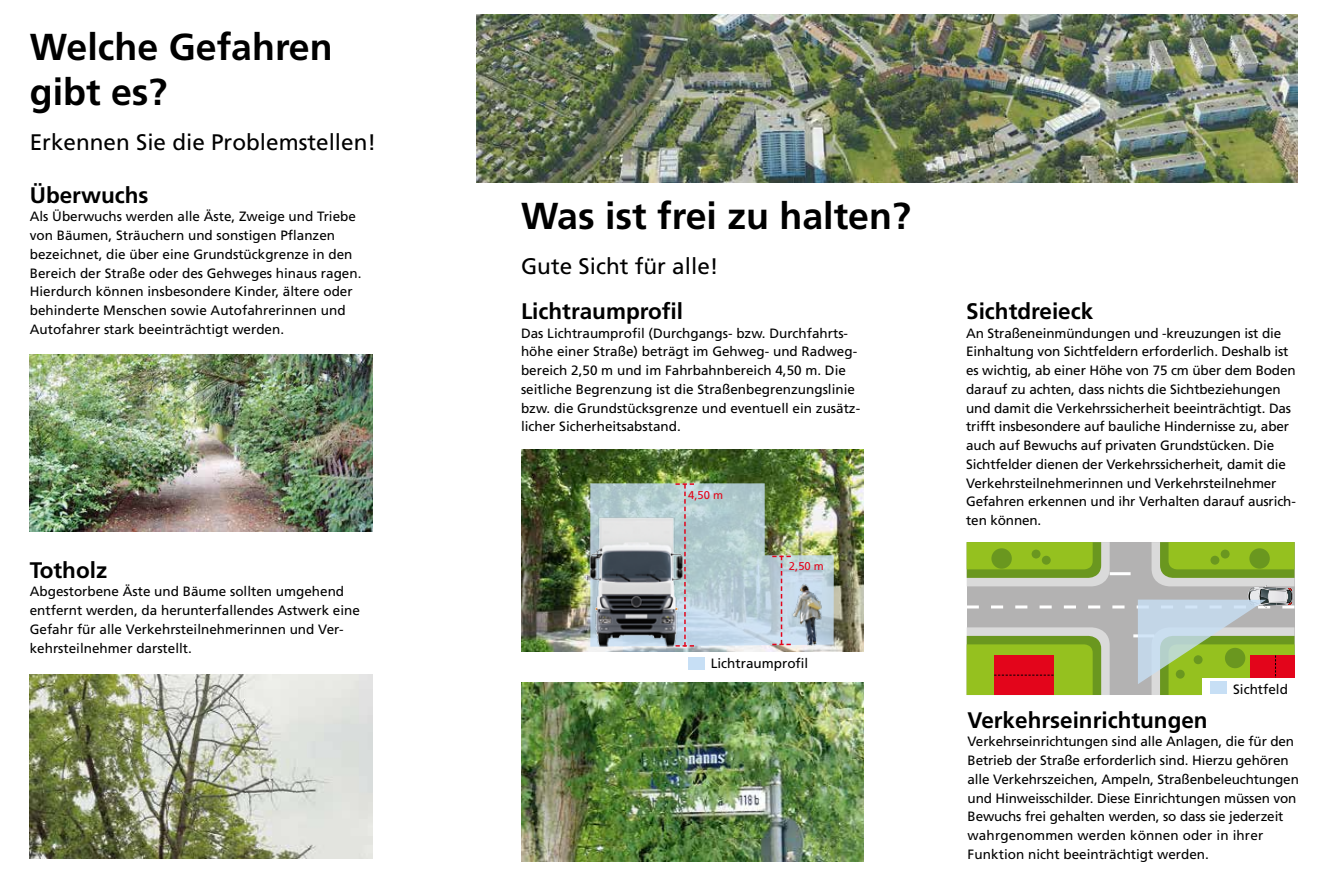
<style>
.page{position:relative;width:1327px;height:893px;background:#fff}
.page>*{position:absolute;margin:0;border:0;box-sizing:border-box;transform-origin:0 0}
.t1{font:700 37.5px/45px "Frutiger";color:#000}
.t2{font:700 22.5px "Frutiger";color:#000}
.t3{font:22.5px "Frutiger";color:#000}
.t4{font:13.5px/18.8px "Frutiger";color:#000}
.t5{font:11.25px "Frutiger";color:#e3051b}
</style>
<div class="page">
<img style="left:476px;top:15px;width:821px;height:167px">
<img style="left:30px;top:674px;width:342px;height:185px">
<img style="left:521px;top:682px;width:342px;height:179px">
<img style="left:30px;top:354px;width:342px;height:177px">
<img style="left:521px;top:450px;width:342px;height:202px">
<img style="left:779px;top:647px;width:45px;height:5px">
<img style="left:586px;top:514px;width:100px;height:135px">
<img style="left:590px;top:483px;width:244px;height:164px">
<div style="left:688px;top:657px;width:17px;height:12px;background:#c7dff5"></div>
<svg style="left:966px;top:542px;width:328px;height:153px;background:#abb078"></svg>
<div style="left:1202px;top:679px;width:101px;height:20px;background:#fff"></div>
<div style="left:1210px;top:682px;width:17px;height:12px;background:#c7dff5"></div>
<h1 class="t1" style="left:30px;top:24px;width:304px">Welche Gefahren gibt es?</h1>
<h2 class="t3" style="left:30px;top:129px;width:348px">Erkennen Sie die Problemstellen!</h2>
<h2 class="t2" style="left:30px;top:181px;width:120px">Überwuchs</h2>
<p class="t4" style="left:30px;top:207px;width:333px">Als Überwuchs werden alle Äste, Zweige und Triebe von Bäumen, Sträuchern und sonstigen Pflanzen bezeichnet, die über eine Grundstückgrenze in den Bereich der Straße oder des Gehweges hinaus ragen.<br>Hierdurch können insbesondere Kinder, ältere oder behinderte Menschen sowie Autofahrerinnen und Autofahrer stark beeinträchtigt werden.</p>
<h2 class="t2" style="left:30px;top:556px;width:79px">Totholz</h2>
<p class="t4" style="left:30px;top:582px;width:332px">Abgestorbene Äste und Bäume sollten umgehend entfernt werden, da herunterfallendes Astwerk eine Gefahr für alle Verkehrsteilnehmerinnen und Ver&shy;kehrsteilnehmer darstellt.</p>
<h1 class="t1" style="left:521px;top:193px;width:391px">Was ist frei zu halten?</h1>
<h2 class="t3" style="left:521px;top:253px;width:199px">Gute Sicht für alle!</h2>
<h2 class="t2" style="left:521px;top:298px;width:164px">Lichtraumprofil</h2>
<p class="t4" style="left:521px;top:323px;width:341px">Das Lichtraumprofil (Durchgangs- bzw. Durchfahrts&shy;höhe einer Straße) beträgt im Gehweg- und Radweg&shy;bereich 2,50 m und im Fahrbahnbereich 4,50 m. Die seitliche Begrenzung ist die Straßenbegrenzungslinie bzw. die Grundstücksgrenze und eventuell ein zusätz&shy;licher Sicherheitsabstand.</p>
<p class="t5" style="left:688px;top:488px;width:37px">4,50 m</p>
<p class="t5" style="left:789px;top:559px;width:37px">2,50 m</p>
<p class="t4" style="left:711px;top:653px;width:99px">Lichtraumprofil</p>
<h2 class="t2" style="left:966px;top:298px;width:129px">Sichtdreieck</h2>
<p class="t4" style="left:966px;top:323px;width:331px">An Straßeneinmündungen und -kreuzungen ist die Einhaltung von Sichtfeldern erforderlich. Deshalb ist es wichtig, ab einer Höhe von 75 cm über dem Boden darauf zu achten, dass nichts die Sichtbeziehungen und damit die Verkehrssicherheit beeinträchtigt. Das trifft insbesondere auf bauliche Hindernisse zu, aber auch auf Bewuchs auf privaten Grundstücken. Die Sichtfelder dienen der Verkehrssicherheit, damit die Verkehrsteilnehmerinnen und Verkehrsteilnehmer Gefahren erkennen und ihr Verhalten darauf ausrich&shy;ten können.</p>
<p class="t4" style="left:1233px;top:680px;width:56px">Sichtfeld</p>
<h2 class="t2" style="left:967px;top:706px;width:242px">Verkehrseinrichtungen</h2>
<p class="t4" style="left:967px;top:732px;width:333px">Verkehrseinrichtungen sind alle Anlagen, die für den Betrieb der Straße erforderlich sind. Hierzu gehören alle Verkehrszeichen, Ampeln, Straßenbeleuchtungen und Hinweisschilder. Diese Einrichtungen müssen von Bewuchs frei gehalten werden, so dass sie jederzeit wahrgenommen werden können oder in ihrer Funktion nicht beeinträchtigt werden.</p>
</div>
